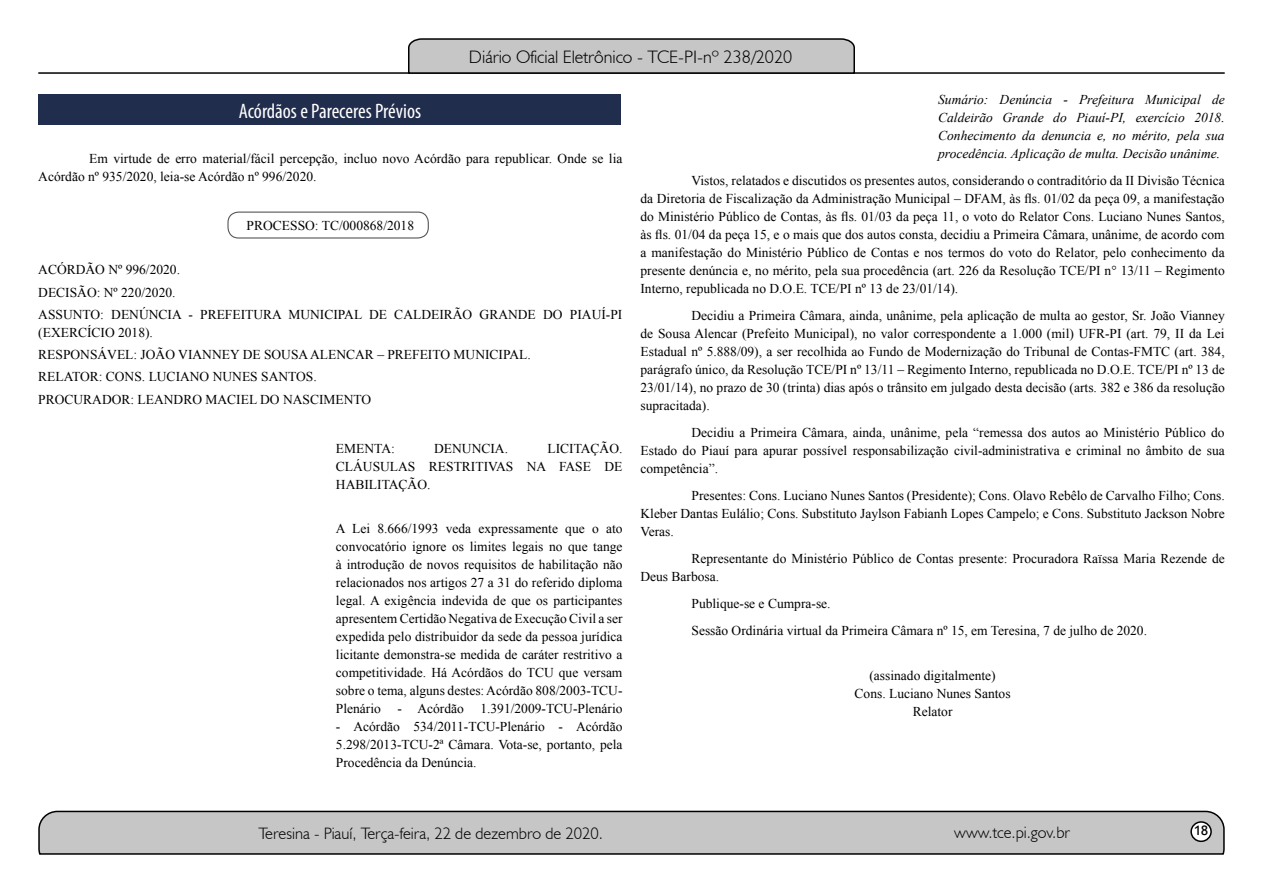
<style>
.page{position:relative;width:1263px;height:893px;background:#fff}
.page>*{position:absolute;margin:0;border:0;box-sizing:border-box;transform-origin:0 0}
.t1{font:condensed 21px "Myriad Pro";color:#fff}
.t2{font:300 18px "Humanist 521 BT";color:#000}
.t3{font:300 16.5px "Humanist 521 BT";color:#000}
.t4{font:15px "Estrangelo Edessa";color:#000}
.t5{font:13.5px/18px "Times New Roman";color:#000;text-align:justify}
.t6{font:italic 13.5px/18px "Times New Roman";color:#000;text-align:justify}
</style>
<div class="page">
<svg style="left:38px;top:810px;width:1187px;height:45px"></svg>
<div style="left:1191px;top:822px;width:20px;height:19px;background:#fff;border-radius:50%"></div>
<div style="left:1190px;top:821px;width:22px;height:21px;border:2px solid #000;border-radius:50%"></div>
<hr style="left:38px;top:72px;width:1187px;height:2px;background:#000">
<svg style="left:407px;top:38px;width:449px;height:36px"></svg>
<div style="left:39px;top:94px;width:582px;height:31px;background:#212d4c"></div>
<div style="left:227px;top:212px;width:202px;height:27px;border:1px solid #575756;border-radius:10px"></div>
<h2 class="t2" style="left:469px;top:46px;width:325px">Diário Oficial Eletrônico - TCE-PI-nº 238/2020</h2>
<h1 class="t1" style="left:239px;top:98px;width:184px">Acórdãos e Pareceres Prévios</h1>
<p class="t5" style="left:38px;top:149px;width:586px;text-indent:51px">Em virtude de erro material/fácil percepção, incluo novo Acórdão para republicar. Onde se lia<br>Acórdão nº 935/2020, leia-se Acórdão nº 996/2020.</p>
<p class="t5" style="left:247px;top:216px;width:169px">PROCESSO: TC/000868/2018</p>
<p class="t5" style="left:38px;top:259px;width:586px;line-height:22.2px;text-align:left">ACÓRDÃO Nº 996/2020.<br>DECISÃO: Nº 220/2020.<br>ASSUNTO: DENÚNCIA - PREFEITURA MUNICIPAL DE CALDEIRÃO GRANDE DO PIAUÍ-PI</p>
<p class="t5" style="left:38px;top:321px;width:494px;line-height:22.2px;text-align:left">(EXERCÍCIO 2018).<br>RESPONSÁVEL: JOÃO VIANNEY DE SOUSA ALENCAR – PREFEITO MUNICIPAL.<br>RELATOR: CONS. LUCIANO NUNES SANTOS.<br>PROCURADOR: LEANDRO MACIEL DO NASCIMENTO</p>
<p class="t5" style="left:336px;top:439px;width:60px">EMENTA:</p>
<p class="t5" style="left:434px;top:439px;width:75px">DENUNCIA.</p>
<p class="t5" style="left:336px;top:439px;width:288px;text-indent:211px">LICITAÇÃO.<br>CLÁUSULAS RESTRITIVAS NA FASE DE HABILITAÇÃO.</p>
<p class="t5" style="left:336px;top:520px;width:288px">A Lei 8.666/1993 veda expressamente que o ato convocatório ignore os limites legais no que tange à introdução de novos requisitos de habilitação não relacionados nos artigos 27 a 31 do referido diploma legal. A exigência indevida de que os participantes apresentem Certidão Negativa de Execução Civil a ser expedida pelo distribuidor da sede da pessoa jurídica licitante demonstra-se medida de caráter restritivo a competitividade. Há Acórdãos do TCU que versam sobre o tema, alguns destes: Acórdão 808/2003-TCU-Plenário - Acórdão 1.391/2009-TCU-Plenário</p>
<p class="t5" style="left:336px;top:718px;width:288px">- Acórdão 534/2011-TCU-Plenário - Acórdão 5.298/2013-TCU-2ª Câmara. Vota-se, portanto, pela Procedência da Denúncia.</p>
<p class="t6" style="left:938px;top:90px;width:288px">Sumário: Denúncia - Prefeitura Municipal de Caldeirão Grande do Piauí-PI, exercício 2018.<br>Conhecimento da denuncia e, no mérito, pela sua procedência. Aplicação de multa. Decisão unânime.</p>
<p class="t5" style="left:640px;top:171px;width:586px;text-indent:51px">Vistos, relatados e discutidos os presentes autos, considerando o contraditório da II Divisão Técnica da Diretoria de Fiscalização da Administração Municipal – DFAM, às fls. 01/02 da peça 09, a manifestação do Ministério Público de Contas, às fls. 01/03 da peça 11, o voto do Relator Cons. Luciano Nunes Santos, às fls. 01/04 da peça 15, e o mais que dos autos consta, decidiu a Primeira Câmara, unânime, de acordo com a manifestação do Ministério Público de Contas e nos termos do voto do Relator, pelo conhecimento da presente denúncia e, no mérito, pela sua procedência (art. 226 da Resolução TCE/PI n° 13/11 – Regimento Interno, republicada no D.O.E. TCE/PI nº 13 de 23/01/14).</p>
<p class="t5" style="left:640px;top:306px;width:586px;text-indent:51px">Decidiu a Primeira Câmara, ainda, unânime, pela aplicação de multa ao gestor, Sr. João Vianney de Sousa Alencar (Prefeito Municipal), no valor correspondente a 1.000 (mil) UFR-PI (art. 79, II da Lei Estadual nº 5.888/09), a ser recolhida ao Fundo de Modernização do Tribunal de Contas-FMTC (art. 384, parágrafo único, da Resolução TCE/PI nº 13/11 – Regimento Interno, republicada no D.O.E. TCE/PI nº 13 de 23/01/14), no prazo de 30 (trinta) dias após o trânsito em julgado desta decisão (arts. 382 e 386 da resolução supracitada).</p>
<p class="t5" style="left:640px;top:423px;width:586px;text-indent:51px">Decidiu a Primeira Câmara, ainda, unânime, pela “remessa dos autos ao Ministério Público do Estado do Piauí para apurar possível responsabilização civil-administrativa e criminal no âmbito de sua competência”.</p>
<p class="t5" style="left:640px;top:486px;width:586px;text-indent:51px">Presentes: Cons. Luciano Nunes Santos (Presidente); Cons. Olavo Rebêlo de Carvalho Filho; Cons.<br>Kleber Dantas Eulálio; Cons. Substituto Jaylson Fabianh Lopes Campelo; e Cons. Substituto Jackson Nobre Veras.</p>
<p class="t5" style="left:640px;top:549px;width:586px;text-indent:51px">Representante do Ministério Público de Contas presente: Procuradora Raïssa Maria Rezende de<br>Deus Barbosa.</p>
<p class="t5" style="left:691px;top:590px;width:457px;line-height:27px">Publique-se e Cumpra-se.<br>Sessão Ordinária virtual da Primeira Câmara nº 15, em Teresina, 7 de julho de 2020.</p>
<p class="t5" style="left:854px;top:666px;width:157px;text-align:center">(assinado digitalmente)<br>Cons. Luciano Nunes Santos<br>Relator</p>
<p class="t3" style="left:258px;top:823px;width:346px">Teresina - Piauí, Terça-feira, 22 de dezembro de 2020.</p>
<p class="t3" style="left:954px;top:822px;width:117px">www.tce.pi.gov.br</p>
<p class="t4" style="left:1194px;top:823px;width:16px">18</p>
</div>
